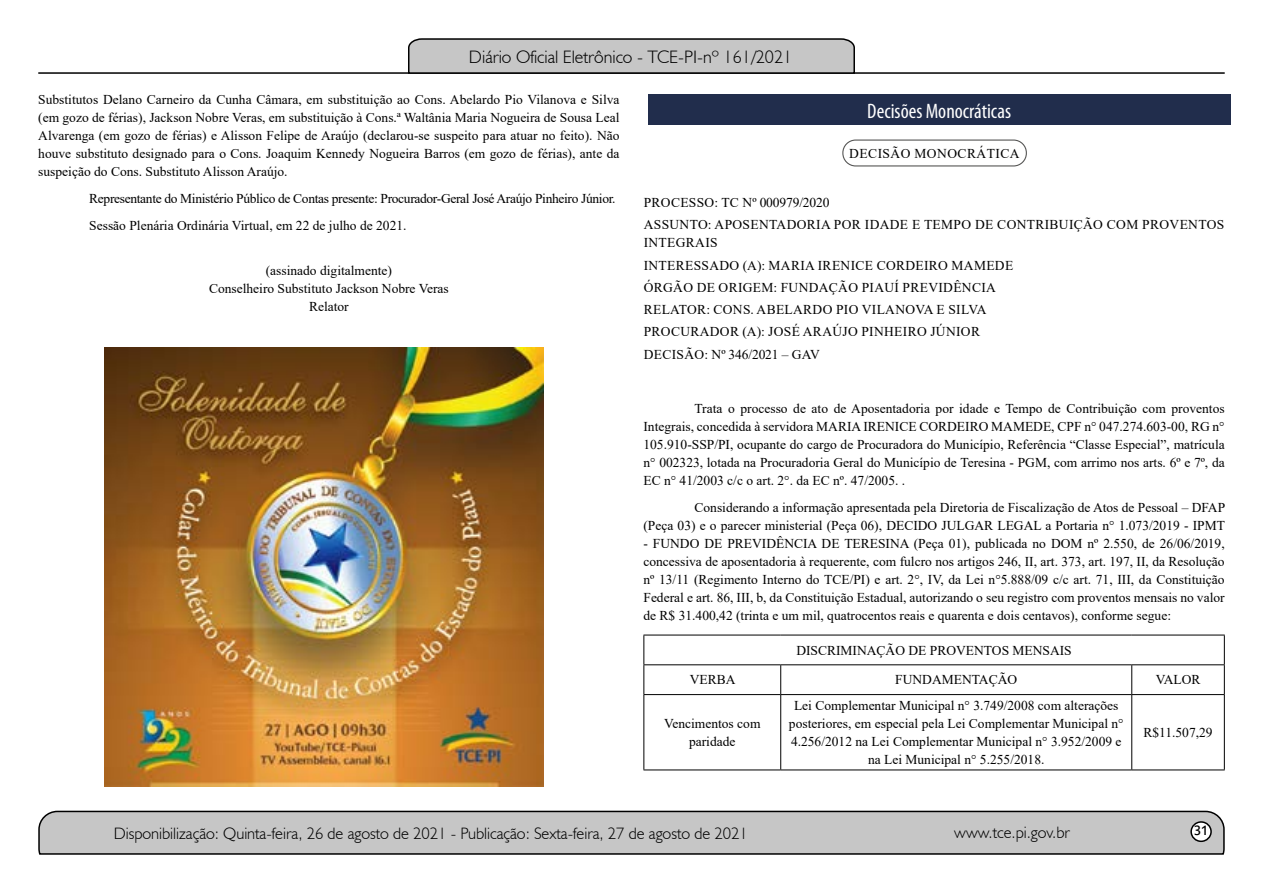
<style>
.page{position:relative;width:1263px;height:893px;background:#fff}
.page>*{position:absolute;margin:0;border:0;box-sizing:border-box;transform-origin:0 0}
.t1{font:condensed 21px "Myriad Pro";color:#fff}
.t2{font:300 18px "Humanist 521 BT";color:#000}
.t3{font:300 16.5px "Humanist 521 BT";color:#000}
.t4{font:15px "Estrangelo Edessa";color:#000}
.t5{font:13.5px/18px "Times New Roman";color:#000;text-align:justify}
.t6{font:13.5px/22.2px "Times New Roman";letter-spacing:.025em;color:#000}
.t7{font:13.5px/27px "Times New Roman";letter-spacing:-.025em;color:#000}
.t8{font:13.5px "Times New Roman";letter-spacing:.035em;color:#000}
</style>
<div class="page">
<svg style="left:38px;top:810px;width:1187px;height:45px"></svg>
<div style="left:1191px;top:822px;width:20px;height:19px;background:#fff;border-radius:50%"></div>
<div style="left:1190px;top:821px;width:22px;height:21px;border:2px solid #000;border-radius:50%"></div>
<hr style="left:38px;top:72px;width:1187px;height:2px;background:#000">
<svg style="left:407px;top:38px;width:449px;height:36px"></svg>
<div style="left:648px;top:94px;width:582px;height:31px;background:#212d4c"></div>
<svg style="left:643px;top:636px;width:1px;height:58px"></svg>
<hr style="left:643px;top:695px;width:1px;height:75px;background:#000">
<hr style="left:643px;top:635px;width:138px;height:1px;background:#000">
<hr style="left:781px;top:635px;width:351px;height:1px;background:#000">
<hr style="left:1132px;top:635px;width:93px;height:1px;background:#000">
<svg style="left:780px;top:665px;width:1px;height:29px"></svg>
<svg style="left:1131px;top:665px;width:1px;height:29px"></svg>
<svg style="left:1224px;top:635px;width:1px;height:59px"></svg>
<hr style="left:780px;top:695px;width:1px;height:75px;background:#000">
<hr style="left:1131px;top:695px;width:1px;height:75px;background:#000">
<hr style="left:1224px;top:695px;width:1px;height:75px;background:#000">
<hr style="left:643px;top:664px;width:138px;height:1px;background:#000">
<hr style="left:781px;top:664px;width:351px;height:1px;background:#000">
<hr style="left:1132px;top:664px;width:93px;height:1px;background:#000">
<hr style="left:643px;top:694px;width:138px;height:1px;background:#000">
<hr style="left:781px;top:694px;width:351px;height:1px;background:#000">
<hr style="left:1132px;top:694px;width:93px;height:1px;background:#000">
<hr style="left:643px;top:770px;width:138px;height:1px;background:#000">
<hr style="left:781px;top:770px;width:351px;height:1px;background:#000">
<hr style="left:1132px;top:770px;width:93px;height:1px;background:#000">
<div style="left:842px;top:140px;width:185px;height:27px;border:1px solid #575756;border-radius:13px"></div>
<img style="left:104px;top:347px;width:440px;height:440px">
<h2 class="t2" style="left:469px;top:46px;width:325px">Diário Oficial Eletrônico - TCE-PI-nº 161/2021</h2>
<p class="t5" style="left:38px;top:90px;width:583px">Substitutos Delano Carneiro da Cunha Câmara, em substituição ao Cons. Abelardo Pio Vilanova e Silva (em gozo de férias), Jackson Nobre Veras, em substituição à Cons.ª Waltânia Maria Nogueira de Sousa Leal Alvarenga (em gozo de férias) e Alisson Felipe de Araújo (declarou-se suspeito para atuar no feito). Não houve substituto designado para o Cons. Joaquim Kennedy Nogueira Barros (em gozo de férias), ante da suspeição do Cons. Substituto Alisson Araújo.</p>
<p class="t7" style="left:89px;top:184px;width:528px">Representante do Ministério Público de Contas presente: Procurador-Geral José Araújo Pinheiro Júnior.<br>Sessão Plenária Ordinária Virtual, em 22 de julho de 2021.</p>
<p class="t5" style="left:209px;top:261px;width:241px;text-align:center">(assinado digitalmente)<br>Conselheiro Substituto Jackson Nobre Veras<br>Relator</p>
<h1 class="t1" style="left:867px;top:98px;width:145px">Decisões Monocráticas</h1>
<p class="t8" style="left:849px;top:144px;width:172px">DECISÃO MONOCRÁTICA</p>
<p class="t6" style="left:644px;top:191px;width:582px">PROCESSO: TC Nº 000979/2020<br>ASSUNTO: APOSENTADORIA POR IDADE E TEMPO DE CONTRIBUIÇÃO COM PROVENTOS</p>
<p class="t6" style="left:644px;top:231px;width:371px">INTEGRAIS<br>INTERESSADO (A): MARIA IRENICE CORDEIRO MAMEDE ÓRGÃO DE ORIGEM: FUNDAÇÃO PIAUÍ PREVIDÊNCIA RELATOR: CONS. ABELARDO PIO VILANOVA E SILVA PROCURADOR (A): JOSÉ ARAÚJO PINHEIRO JÚNIOR DECISÃO: Nº 346/2021 – GAV</p>
<p class="t5" style="left:643px;top:399px;width:583px;text-indent:51px">Trata o processo de ato de Aposentadoria por idade e Tempo de Contribuição com proventos Integrais, concedida à servidora MARIA IRENICE CORDEIRO MAMEDE, CPF n° 047.274.603-00, RG n° 105.910-SSP/PI, ocupante do cargo de Procuradora do Município, Referência “Classe Especial”, matrícula n° 002323, lotada na Procuradoria Geral do Município de Teresina - PGM, com arrimo nos arts. 6º e 7º, da EC n° 41/2003 c/c o art. 2°. da EC nº. 47/2005. .</p>
<p class="t5" style="left:643px;top:498px;width:583px;text-align:right">Considerando a informação apresentada pela Diretoria de Fiscalização de Atos de Pessoal – DFAP<br>(Peça 03) e o parecer ministerial (Peça 06), DECIDO JULGAR LEGAL a Portaria n° 1.073/2019 - IPMT</p>
<p class="t5" style="left:643px;top:534px;width:583px">- FUNDO DE PREVIDÊNCIA DE TERESINA (Peça 01), publicada no DOM nº 2.550, de 26/06/2019, concessiva de aposentadoria à requerente, com fulcro nos artigos 246, II, art. 373, art. 197, II, da Resolução nº 13/11 (Regimento Interno do TCE/PI) e art. 2°, IV, da Lei n°5.888/09 c/c art. 71, III, da Constituição Federal e art. 86, III, b, da Constituição Estadual, autorizando o seu registro com proventos mensais no valor de R$ 31.400,42 (trinta e um mil, quatrocentos reais e quarenta e dois centavos), conforme segue:</p>
<p class="t5" style="left:796px;top:641px;width:277px">DISCRIMINAÇÃO DE PROVENTOS MENSAIS</p>
<p class="t5" style="left:690px;top:670px;width:47px">VERBA</p>
<p class="t5" style="left:895px;top:670px;width:123px">FUNDAMENTAÇÃO</p>
<p class="t5" style="left:1156px;top:670px;width:46px">VALOR</p>
<p class="t5" style="left:664px;top:714px;width:98px;text-align:center">Vencimentos com paridade</p>
<p class="t5" style="left:789px;top:696px;width:336px;text-align:center">Lei Complementar Municipal n° 3.749/2008 com alterações posteriores, em especial pela Lei Complementar Municipal n° 4.256/2012 na Lei Complementar Municipal n° 3.952/2009 e na Lei Municipal n° 5.255/2018.</p>
<p class="t5" style="left:1143px;top:723px;width:71px">R$11.507,29</p>
<p class="t3" style="left:114px;top:823px;width:636px">Disponibilização: Quinta-feira, 26 de agosto de 2021 - Publicação: Sexta-feira, 27 de agosto de 2021</p>
<p class="t3" style="left:954px;top:822px;width:117px">www.tce.pi.gov.br</p>
<p class="t4" style="left:1194px;top:823px;width:16px">31</p>
</div>
